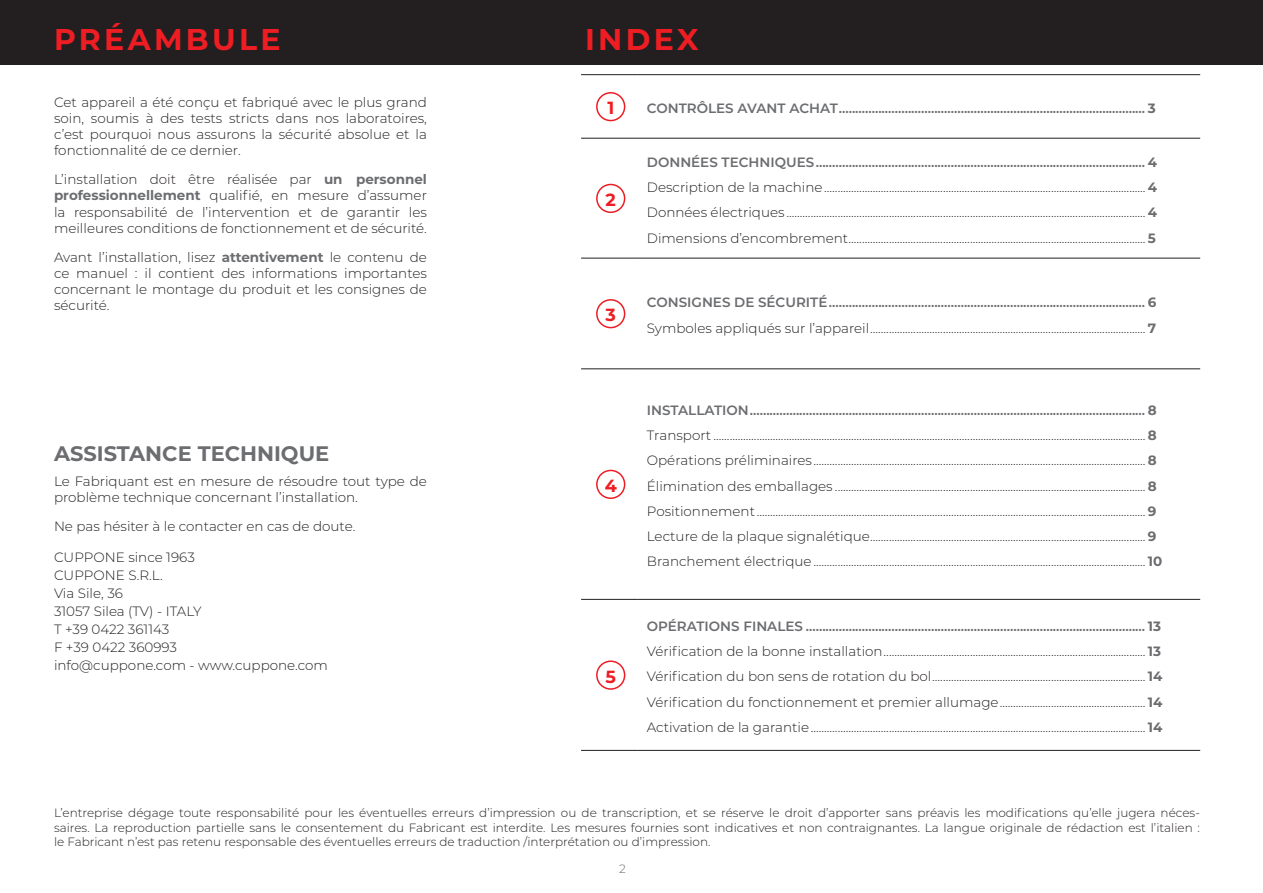
<style>
.page{position:relative;width:1263px;height:893px;background:#fff}
.page>*{position:absolute;margin:0;border:0;box-sizing:border-box;transform-origin:0 0}
.Titoli_rossi_IT{font:700 30px "Montserrat";letter-spacing:.11em;color:#ee1d23}
.Sottotitolo_IT{font:700 21px "Montserrat";color:#6c6d70}
.Titoli_rossi_IT-2{font:700 17.55px "Montserrat";color:#ee1d23}
.Indice_sottotitolo{font:300 13.5px "Montserrat";color:#231f20}
.Testo_corrente_9_pt{font:300 13.5px/16.2px "Montserrat";color:#231f20;text-align:justify}
.Indice_titolo{font:600 13.5px "Montserrat";color:#6c6d70}
.Testo_corrente_9_pt-2{font:300 12px/14.4px "Montserrat";color:#231f20;text-align:justify}
.t1{font:300 12px "Montserrat";color:#6c6d70}
.s1{font-weight:700;color:#6c6d70}
.s2{font-weight:700}
</style>
<div class="page">
<div style="left:0;top:0;width:1263px;height:65px;background:#231f20"></div>
<hr style="left:581px;top:74px;width:57px;height:1px;background:#231f20">
<hr style="left:638px;top:74px;width:562px;height:1px;background:#231f20">
<hr style="left:581px;top:138px;width:57px;height:1px;background:#231f20">
<hr style="left:638px;top:138px;width:562px;height:1px;background:#231f20">
<hr style="left:581px;top:258px;width:57px;height:1px;background:#231f20">
<hr style="left:638px;top:258px;width:562px;height:1px;background:#231f20">
<hr style="left:581px;top:369px;width:57px;height:1px;background:#231f20">
<hr style="left:638px;top:369px;width:562px;height:1px;background:#231f20">
<hr style="left:581px;top:599px;width:57px;height:1px;background:#231f20">
<hr style="left:638px;top:599px;width:562px;height:1px;background:#231f20">
<hr style="left:581px;top:750px;width:57px;height:1px;background:#231f20">
<hr style="left:638px;top:750px;width:562px;height:1px;background:#231f20">
<div style="left:596px;top:92px;width:29px;height:29px;border:2px solid #ee1d23;border-radius:50%"></div>
<div style="left:596px;top:184px;width:29px;height:29px;border:2px solid #ee1d23;border-radius:50%"></div>
<div style="left:596px;top:299px;width:29px;height:29px;border:2px solid #ee1d23;border-radius:50%"></div>
<div style="left:596px;top:470px;width:29px;height:29px;border:2px solid #ee1d23;border-radius:50%"></div>
<div style="left:596px;top:660px;width:29px;height:30px;border:2px solid #ee1d23;border-radius:50%"></div>
<p class="Titoli_rossi_IT" style="left:54px;top:18px;width:228px">PRÉAMBULE</p>
<p class="Titoli_rossi_IT" style="left:585px;top:18px;width:115px">INDEX</p>
<p class="Testo_corrente_9_pt" style="left:54px;top:93px;width:374px">Cet appareil a été conçu et fabriqué avec le plus grand soin, soumis à des tests stricts dans nos laboratoires, c’est pourquoi nous assurons la sécurité absolue et la fonctionnalité de ce dernier.</p>
<p class="Testo_corrente_9_pt" style="left:54px;top:171px;width:374px">L’installation doit être réalisée par <span class="s1">un personnel professionnellement</span> qualifié, en mesure d’assumer la responsabilité de l’intervention et de garantir les meilleures conditions de fonctionnement et de sécurité.</p>
<p class="Testo_corrente_9_pt" style="left:54px;top:248px;width:374px">Avant l’installation, lisez <span class="s1">attentivement</span> le contenu de ce manuel : il contient des informations importantes concernant le montage du produit et les consignes de sécurité.</p>
<p class="Sottotitolo_IT" style="left:54px;top:438px;width:277px">ASSISTANCE TECHNIQUE</p>
<p class="Testo_corrente_9_pt" style="left:54px;top:472px;width:374px">Le Fabriquant est en mesure de résoudre tout type de problème technique concernant l’installation.</p>
<p class="Testo_corrente_9_pt" style="left:54px;top:518px;width:303px">Ne pas hésiter à le contacter en cas de doute.</p>
<p class="Testo_corrente_9_pt" style="left:54px;top:548px;width:142px">CUPPONE since 1963</p>
<p class="Testo_corrente_9_pt" style="left:54px;top:566px;width:110px">CUPPONE S.R.L.</p>
<p class="Testo_corrente_9_pt" style="left:54px;top:584px;width:71px">Via Sile, 36</p>
<p class="Testo_corrente_9_pt" style="left:54px;top:602px;width:149px">31057 Silea (TV) - ITALY</p>
<p class="Testo_corrente_9_pt" style="left:54px;top:620px;width:117px">T +39 0422 361143</p>
<p class="Testo_corrente_9_pt" style="left:54px;top:638px;width:125px">F +39 0422 360993</p>
<p class="Testo_corrente_9_pt" style="left:54px;top:656px;width:275px">info@cuppone.com - www.cuppone.com</p>
<p class="Titoli_rossi_IT-2" style="left:607px;top:95px;width:8px">1</p>
<p class="Indice_titolo" style="left:647px;top:99px;width:510px">CONTRÔLES AVANT ACHAT............................................................................................. <span class="s2">3</span></p>
<p class="Titoli_rossi_IT-2" style="left:606px;top:187px;width:12px">2</p>
<p class="Titoli_rossi_IT-2" style="left:606px;top:302px;width:12px">3</p>
<p class="Titoli_rossi_IT-2" style="left:605px;top:473px;width:14px">4</p>
<p class="Titoli_rossi_IT-2" style="left:606px;top:664px;width:12px">5</p>
<p class="Indice_titolo" style="left:647px;top:152px;width:512px">DONNÉES TECHNIQUES.................................................................................................... <span class="s2">4</span></p>
<p class="Indice_sottotitolo" style="left:647px;top:178px;width:512px">Description de la machine....................................................................................................................... <span class="s1">4</span></p>
<p class="Indice_sottotitolo" style="left:647px;top:203px;width:512px">Données électriques ..................................................................................................................................... <span class="s1">4</span></p>
<p class="Indice_sottotitolo" style="left:647px;top:229px;width:511px">Dimensions d’encombrement.............................................................................................................. <span class="s1">5</span></p>
<p class="Indice_titolo" style="left:647px;top:293px;width:511px">CONSIGNES DE SÉCURITÉ................................................................................................ <span class="s2">6</span></p>
<p class="Indice_sottotitolo" style="left:647px;top:319px;width:511px">Symboles appliqués sur l’appareil...................................................................................................... <span class="s1">7</span></p>
<p class="Indice_titolo" style="left:647px;top:400px;width:511px">INSTALLATION........................................................................................................................ <span class="s2">8</span></p>
<p class="Indice_sottotitolo" style="left:647px;top:426px;width:511px">Transport ................................................................................................................................................................ <span class="s1">8</span></p>
<p class="Indice_sottotitolo" style="left:647px;top:451px;width:511px">Opérations préliminaires........................................................................................................................... <span class="s1">8</span></p>
<p class="Indice_sottotitolo" style="left:647px;top:477px;width:511px">Élimination des emballages ................................................................................................................... <span class="s1">8</span></p>
<p class="Indice_sottotitolo" style="left:647px;top:502px;width:511px">Positionnement................................................................................................................................................ <span class="s1">9</span></p>
<p class="Indice_sottotitolo" style="left:647px;top:527px;width:511px">Lecture de la plaque signalétique...................................................................................................... <span class="s1">9</span></p>
<p class="Indice_sottotitolo" style="left:647px;top:552px;width:517px">Branchement électrique........................................................................................................................... <span class="s1">10</span></p>
<p class="Indice_titolo" style="left:647px;top:616px;width:516px">OPÉRATIONS FINALES ....................................................................................................... <span class="s2">13</span></p>
<p class="Indice_sottotitolo" style="left:647px;top:642px;width:516px">Vérification de la bonne installation................................................................................................. <span class="s1">13</span></p>
<p class="Indice_sottotitolo" style="left:647px;top:667px;width:517px">Vérification du bon sens de rotation du bol............................................................................... <span class="s1">14</span></p>
<p class="Indice_sottotitolo" style="left:647px;top:693px;width:517px">Vérification du fonctionnement et premier allumage...................................................... <span class="s1">14</span></p>
<p class="Indice_sottotitolo" style="left:647px;top:718px;width:517px">Activation de la garantie............................................................................................................................ <span class="s1">14</span></p>
<p class="Testo_corrente_9_pt-2" style="left:54px;top:806px;width:1147px">L’entreprise dégage toute responsabilité pour les éventuelles erreurs d’impression ou de transcription, et se réserve le droit d’apporter sans préavis les modifications qu’elle jugera néces&shy;saires. La reproduction partielle sans le consentement du Fabricant est interdite. Les mesures fournies sont indicatives et non contraignantes. La langue originale de rédaction est l’italien : le Fabricant n’est pas retenu responsable des éventuelles erreurs de traduction /interprétation ou d’impression.</p>
<p class="t1" style="left:619px;top:860px;width:8px">2</p>
</div>
